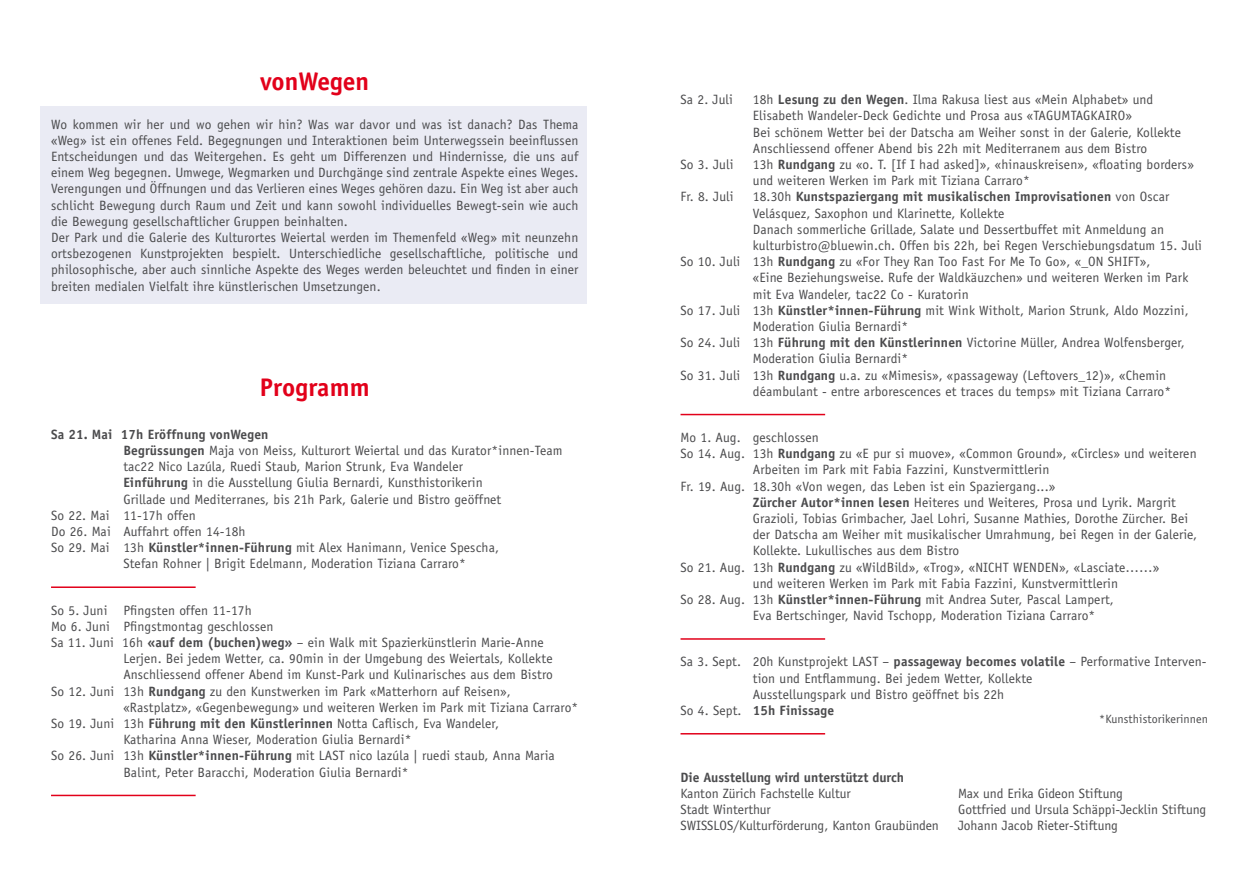
<style>
.page{position:relative;width:1259px;height:893px;background:#fff}
.page>*{position:absolute;margin:0;border:0;box-sizing:border-box;transform-origin:0 0}
.t1{font:700 25.5px "Officina Sans";color:#e2001a}
.t2{font:13.5px/16.2px "Officina Sans";letter-spacing:.01em;color:#4b4b4d}
.t3{font:700 13.5px "Officina Sans";letter-spacing:.01em;color:#4b4b4d}
.t4{font:12px "Officina Sans";letter-spacing:.01em;color:#4b4b4d}
.s1{font-weight:700}
.s2{font-weight:400}
</style>
<div class="page">
<div style="left:41px;top:106px;width:546px;height:198px;background:#eaebf4"></div>
<hr style="left:51px;top:586px;width:145px;height:2px;background:#e2001a">
<hr style="left:51px;top:795px;width:145px;height:1px;background:#e2001a">
<hr style="left:680px;top:414px;width:145px;height:1px;background:#e2001a">
<hr style="left:680px;top:638px;width:145px;height:2px;background:#e2001a">
<hr style="left:680px;top:733px;width:145px;height:1px;background:#e2001a">
<h1 class="t1" style="left:260px;top:66px;width:111px">vonWegen</h1>
<p class="t2" style="left:51px;top:116px;width:529px">Wo kommen wir her und wo gehen wir hin? Was war davor und was ist danach? Das Thema «Weg» ist ein offenes Feld. Begegnungen und Interaktionen beim Unterwegssein beeinflussen Entscheidungen und das Weitergehen. Es geht um Differenzen und Hindernisse, die uns auf einem Weg begegnen. Umwege, Wegmarken und Durchgänge sind zentrale Aspekte eines Weges.<br>Verengungen und Öffnungen und das Verlieren eines Weges gehören dazu. Ein Weg ist aber auch schlicht Bewegung durch Raum und Zeit und kann sowohl individuelles Bewegt-sein wie auch die Bewegung gesellschaftlicher Gruppen beinhalten.<br>Der Park und die Galerie des Kulturortes Weiertal werden im Themenfeld «Weg» mit neunzehn ortsbezogenen Kunstprojekten bespielt. Unterschiedliche gesellschaftliche, politische und philosophische, aber auch sinnliche Aspekte des Weges werden beleuchtet und finden in einer breiten medialen Vielfalt ihre künstlerischen Umsetzungen.</p>
<h1 class="t1" style="left:260px;top:371px;width:111px">Programm</h1>
<p class="t3" style="left:51px;top:426px;width:219px">Sa 21. Mai 17h Eröffnung vonWegen</p>
<p class="t2" style="left:123px;top:442px;width:441px"><span class="s1">Begrüssungen</span> Maja von Meiss, Kulturort Weiertal und das Kurator*innen-Team</p>
<p class="t2" style="left:123px;top:459px;width:341px">tac22 Nico Lazúla, Ruedi Staub, Marion Strunk, Eva Wandeler</p>
<p class="t2" style="left:123px;top:475px;width:361px"><span class="s1">Einführung</span> in die Ausstellung Giulia Bernardi, Kunsthistorikerin</p>
<p class="t2" style="left:123px;top:491px;width:379px">Grillade und Mediterranes, bis 21h Park, Galerie und Bistro geöffnet</p>
<p class="t2" style="left:51px;top:507px;width:146px">So 22. Mai 11-17h offen</p>
<p class="t2" style="left:51px;top:523px;width:196px">Do 26. Mai Auffahrt offen 14-18h</p>
<p class="t2" style="left:51px;top:540px;width:449px">So 29. Mai 13h <span class="s1">Künstler*innen-Führung</span> mit Alex Hanimann, Venice Spescha,</p>
<p class="t2" style="left:123px;top:556px;width:344px">Stefan Rohner | Brigit Edelmann, Moderation Tiziana Carraro*</p>
<p class="t2" style="left:51px;top:602px;width:202px">So 5. Juni Pfingsten offen 11-17h</p>
<p class="t2" style="left:51px;top:618px;width:224px">Mo 6. Juni Pfingstmontag geschlossen</p>
<p class="t2" style="left:51px;top:634px;width:494px">Sa 11. Juni 16h <span class="s1">«auf dem (buchen)weg»</span> – ein Walk mit Spazierkünstlerin Marie-Anne</p>
<p class="t2" style="left:123px;top:651px;width:431px">Lerjen. Bei jedem Wetter, ca. 90min in der Umgebung des Weiertals, Kollekte</p>
<p class="t2" style="left:123px;top:667px;width:431px">Anschliessend offener Abend im Kunst-Park und Kulinarisches aus dem Bistro</p>
<p class="t2" style="left:51px;top:683px;width:461px">So 12. Juni 13h <span class="s1">Rundgang</span> zu den Kunstwerken im Park «Matterhorn auf Reisen»,</p>
<p class="t2" style="left:123px;top:699px;width:456px">«Rastplatz», «Gegenbewegung» und weiteren Werken im Park mit Tiziana Carraro*</p>
<p class="t2" style="left:51px;top:715px;width:449px">So 19. Juni 13h <span class="s1">Führung mit den Künstlerinnen</span> Notta Caflisch, Eva Wandeler,</p>
<p class="t2" style="left:123px;top:732px;width:290px">Katharina Anna Wieser, Moderation Giulia Bernardi*</p>
<p class="t2" style="left:51px;top:748px;width:505px">So 26. Juni 13h <span class="s1">Künstler*innen-Führung</span> mit LAST nico lazúla | ruedi staub, Anna Maria</p>
<p class="t2" style="left:123px;top:764px;width:287px">Balint, Peter Baracchi, Moderation Giulia Bernardi*</p>
<p class="t2" style="left:680px;top:92px;width:54px">Sa 2. Juli</p>
<p class="t2" style="left:753px;top:92px;width:430px">18h <span class="s1">Lesung zu den Wegen</span>. Ilma Rakusa liest aus «Mein Alphabet» und Elisabeth Wandeler-Deck Gedichte und Prosa aus «TAGUMTAGKAIRO»<br>Bei schönem Wetter bei der Datscha am Weiher sonst in der Galerie, Kollekte Anschliessend offener Abend bis 22h mit Mediterranem aus dem Bistro</p>
<p class="t2" style="left:680px;top:156px;width:54px">So 3. Juli</p>
<p class="t2" style="left:753px;top:156px;width:442px">13h <span class="s1">Rundgang</span> zu «o. T. [If I had asked]», «hinauskreisen», «floating borders» und weiteren Werken im Park mit Tiziana Carraro*</p>
<p class="t2" style="left:680px;top:189px;width:55px">Fr. 8. Juli</p>
<p class="t3" style="left:753px;top:188px;width:418px"><span class="s2">18.30h</span> Kunstspaziergang mit musikalischen Improvisationen <span class="s2">von Oscar</span></p>
<p class="t2" style="left:753px;top:205px;width:253px">Velásquez, Saxophon und Klarinette, Kollekte</p>
<p class="t2" style="left:753px;top:221px;width:413px">Danach sommerliche Grillade, Salate und Dessertbuffet mit Anmeldung an</p>
<p class="t2" style="left:753px;top:237px;width:451px">kulturbistro@bluewin.ch. Offen bis 22h, bei Regen Verschiebungsdatum 15. Juli</p>
<p class="t2" style="left:680px;top:254px;width:471px">So 10. Juli 13h <span class="s1">Rundgang</span> zu «For They Ran Too Fast For Me To Go», «_ON SHIFT»,</p>
<p class="t2" style="left:753px;top:270px;width:437px">«Eine Beziehungsweise. Rufe der Waldkäuzchen» und weiteren Werken im Park</p>
<p class="t2" style="left:753px;top:286px;width:217px">mit Eva Wandeler, tac22 Co - Kuratorin</p>
<p class="t2" style="left:680px;top:302px;width:510px">So 17. Juli 13h <span class="s1">Künstler*innen-Führung</span> mit Wink Witholt, Marion Strunk, Aldo Mozzini,</p>
<p class="t2" style="left:753px;top:318px;width:157px">Moderation Giulia Bernardi*</p>
<p class="t2" style="left:680px;top:335px;width:506px">So 24. Juli 13h <span class="s1">Führung mit den Künstlerinnen</span> Victorine Müller, Andrea Wolfensberger,</p>
<p class="t2" style="left:753px;top:351px;width:157px">Moderation Giulia Bernardi*</p>
<p class="t2" style="left:680px;top:367px;width:487px">So 31. Juli 13h <span class="s1">Rundgang</span> u.a. zu «Mimesis», «passageway (Leftovers_12)», «Chemin</p>
<p class="t2" style="left:753px;top:383px;width:420px">déambulant - entre arborescences et traces du temps» mit Tiziana Carraro*</p>
<p class="t2" style="left:680px;top:429px;width:140px">Mo 1. Aug. geschlossen</p>
<p class="t2" style="left:680px;top:446px;width:518px">So 14. Aug. 13h <span class="s1">Rundgang</span> zu «E pur si muove», «Common Ground», «Circles» und weiteren</p>
<p class="t2" style="left:753px;top:462px;width:298px">Arbeiten im Park mit Fabia Fazzini, Kunstvermittlerin</p>
<p class="t2" style="left:680px;top:478px;width:376px">Fr. 19. Aug. 18.30h «Von wegen, das Leben ist ein Spaziergang...»</p>
<p class="t2" style="left:753px;top:494px;width:425px"><span class="s1">Zürcher Autor*innen lesen</span> Heiteres und Weiteres, Prosa und Lyrik. Margrit</p>
<p class="t2" style="left:753px;top:510px;width:437px">Grazioli, Tobias Grimbacher, Jael Lohri, Susanne Mathies, Dorothe Zürcher. Bei</p>
<p class="t2" style="left:753px;top:527px;width:446px">der Datscha am Weiher mit musikalischer Umrahmung, bei Regen in der Galerie,</p>
<p class="t2" style="left:753px;top:543px;width:208px">Kollekte. Lukullisches aus dem Bistro</p>
<p class="t2" style="left:680px;top:559px;width:480px">So 21. Aug. 13h <span class="s1">Rundgang</span> zu «WildBild», «Trog», «NICHT WENDEN», «Lasciate……»</p>
<p class="t2" style="left:753px;top:575px;width:367px">und weiteren Werken im Park mit Fabia Fazzini, Kunstvermittlerin</p>
<p class="t2" style="left:680px;top:591px;width:435px">So 28. Aug. 13h <span class="s1">Künstler*innen-Führung</span> mit Andrea Suter, Pascal Lampert,</p>
<p class="t2" style="left:753px;top:608px;width:344px">Eva Bertschinger, Navid Tschopp, Moderation Tiziana Carraro*</p>
<p class="t2" style="left:680px;top:654px;width:527px">Sa 3. Sept. 20h Kunstprojekt LAST – <span class="s1">passageway becomes volatile</span> – Performative Interven-</p>
<p class="t2" style="left:753px;top:670px;width:281px">tion und Entflammung. Bei jedem Wetter, Kollekte</p>
<p class="t2" style="left:753px;top:686px;width:253px">Ausstellungspark und Bistro geöffnet bis 22h</p>
<p class="t3" style="left:680px;top:702px;width:155px"><span class="s2">So 4. Sept.</span> 15h Finissage</p>
<p class="t4" style="left:1099px;top:711px;width:110px">*Kunsthistorikerinnen</p>
<p class="t3" style="left:680px;top:769px;width:225px">Die Ausstellung wird unterstützt durch</p>
<p class="t2" style="left:680px;top:785px;width:172px">Kanton Zürich Fachstelle Kultur</p>
<p class="t2" style="left:958px;top:785px;width:166px">Max und Erika Gideon Stiftung</p>
<p class="t2" style="left:680px;top:801px;width:92px">Stadt Winterthur</p>
<p class="t2" style="left:958px;top:801px;width:250px">Gottfried und Ursula Schäppi-Jecklin Stiftung</p>
<p class="t2" style="left:680px;top:818px;width:260px">SWISSLOS/Kulturförderung, Kanton Graubünden</p>
<p class="t2" style="left:958px;top:818px;width:161px">Johann Jacob Rieter-Stiftung</p>
</div>
